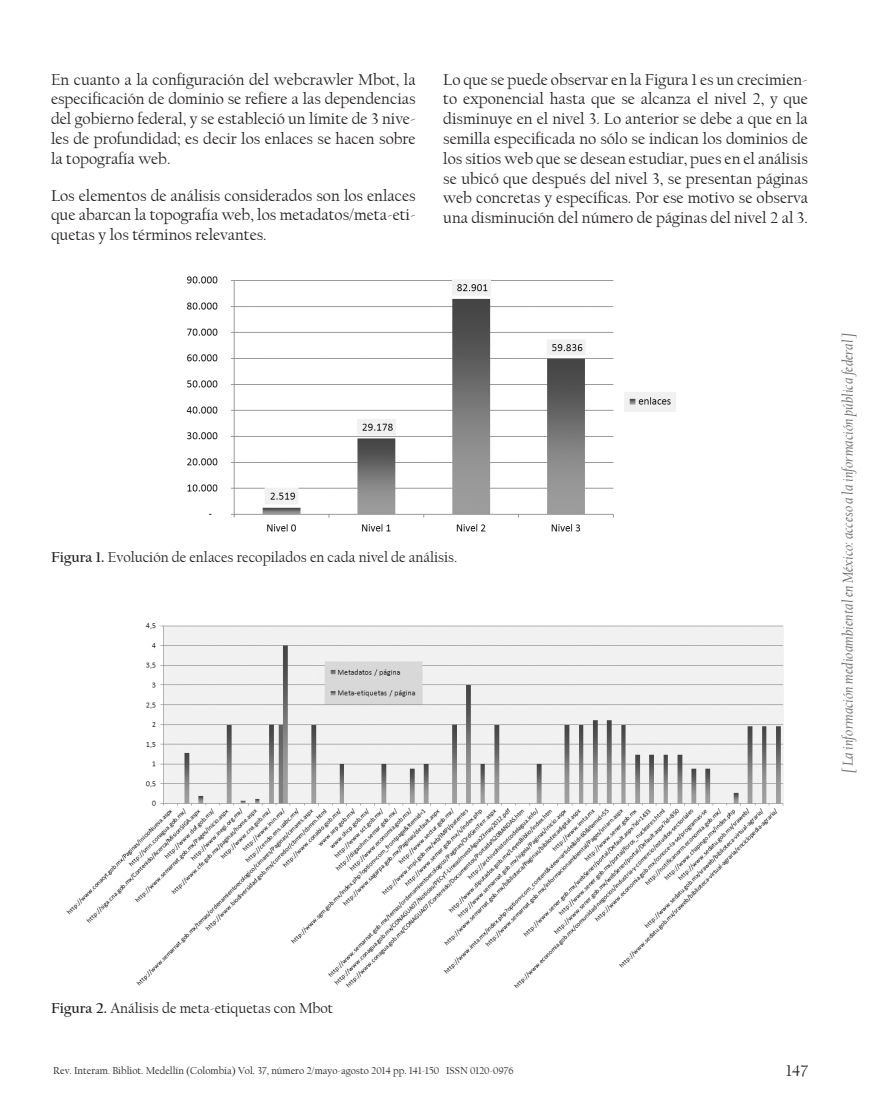
<style>
.page{position:relative;width:893px;height:1106px;background:#fff}
.page>*{position:absolute;margin:0;border:0;box-sizing:border-box;transform-origin:0 0}
.ctxt{font:16.5px/19.8px "Californian FB";color:#231f20;text-align:justify}
.T_figuras{font:15px "Californian FB";color:#231f20}
.t1{font:italic 15px "Californian FB";color:#6c6d70}
.t2{font:10.5px "Californian FB";color:#231f20}
.s1{font-weight:700}
</style>
<div class="page">
<img style="left:186px;top:276px;width:490px;height:256px">
<img style="left:66px;top:623px;width:718px;height:366px">
<p class="ctxt" style="left:51px;top:70px;width:366px">En cuanto a la configuración del webcrawler Mbot, la especificación de dominio se refiere a las dependencias del gobierno federal, y se estableció un límite de 3 nive&shy;les de profundidad; es decir los enlaces se hacen sobre la topografía web.</p>
<p class="ctxt" style="left:51px;top:186px;width:366px">Los elementos de análisis considerados son los enlaces que abarcan la topografía web, los metadatos/meta-eti&shy;quetas y los términos relevantes.</p>
<p class="ctxt" style="left:443px;top:70px;width:366px">Lo que se puede observar en la Figura 1 es un crecimien&shy;to exponencial hasta que se alcanza el nivel 2, y que disminuye en el nivel 3. Lo anterior se debe a que en la semilla especificada no sólo se indican los dominios de los sitios web que se desean estudiar, pues en el análisis se ubicó que después del nivel 3, se presentan páginas web concretas y específicas. Por ese motivo se observa una disminución del número de páginas del nivel 2 al 3.</p>
<p class="T_figuras" style="left:51px;top:548px;width:408px"><span class="s1">Figura 1.</span> Evolución de enlaces recopilados en cada nivel de análisis.</p>
<p class="t1" style="left:840px;top:773px;width:443px;rotate:-90deg">[ La información medioambiental en México: acceso a la información pública federal ]</p>
<p class="T_figuras" style="left:51px;top:1000px;width:284px"><span class="s1">Figura 2.</span> Análisis de meta-etiquetas con Mbot</p>
<p class="t2" style="left:53px;top:1065px;width:462px">Rev. Interam. Bibliot. Medellín (Colombia) Vol. 37, número 2/mayo-agosto 2014 pp. 141-150 ISSN 0120-0976</p>
<p class="ctxt" style="left:786px;top:1060px;width:23px">147</p>
</div>
